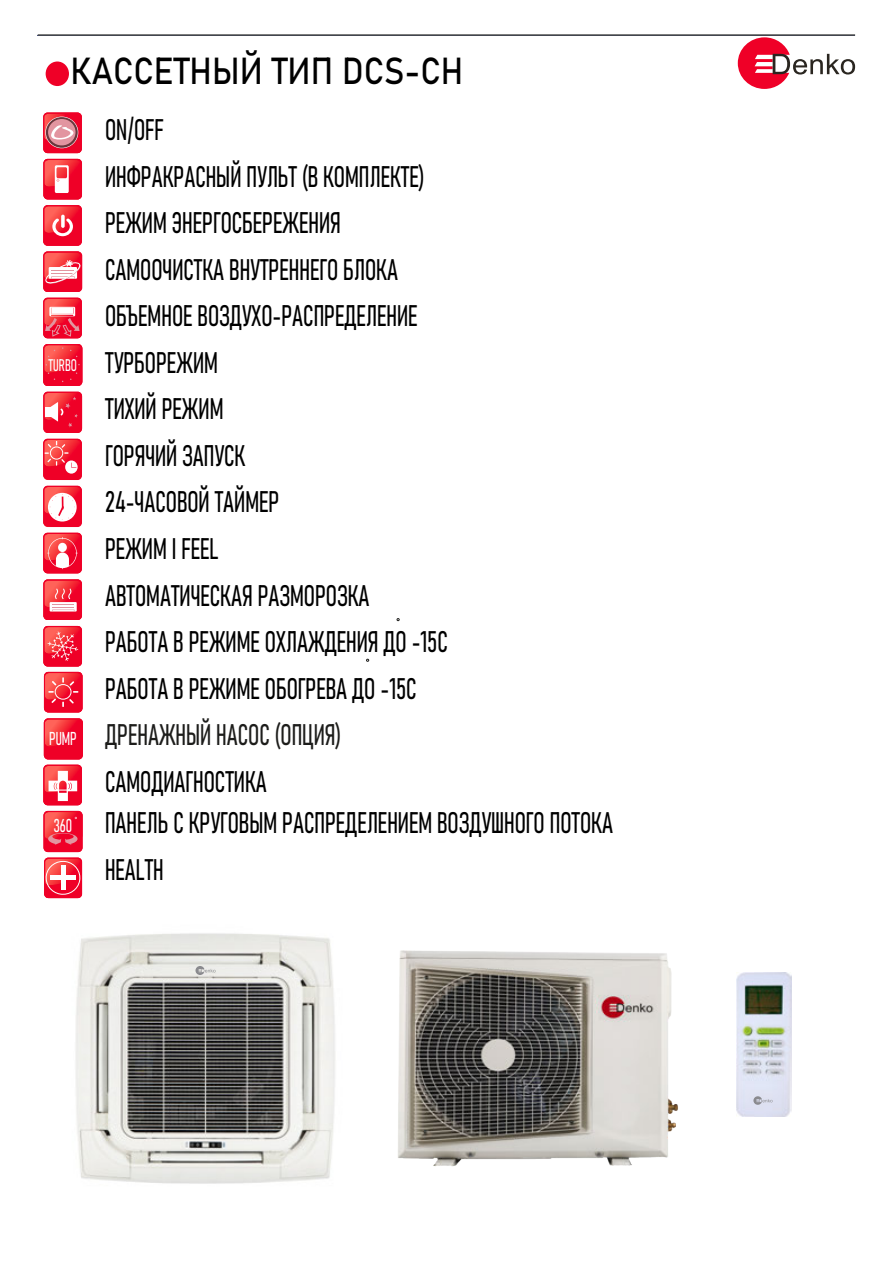
<style>
.page{position:relative;width:893px;height:1263px;background:#fff}
.page>*{position:absolute;margin:0;border:0;box-sizing:border-box;transform-origin:0 0}
.t1{font:37.2px "Bahnschrift";color:#000;scale:.89 1}
.t2{font:31.05px "Ink Free";color:#fff;scale:1.99 1}
.t3{font:29.4px/46.5px "Bahnschrift";color:#000;scale:.85 1}
.t4{font:29.4px "Bahnschrift";color:#1d1d1b;scale:.85 1}
.t5{font:29.4px "Bahnschrift";color:#000;scale:.84 1}
.t6{font:18.45px "Bahnschrift";color:#fff;scale:.82 1}
.t7{font:18.45px "Bahnschrift";color:#fff;scale:.84 1}
.t8{font:16.65px "Bahnschrift";color:#fff;scale:.82 1}
</style>
<div class="page">
<svg style="left:44px;top:718px;width:39px;height:41px;background:#f21932"></svg>
<div style="left:46px;top:62px;width:23px;height:24px;background:#ef0027;border-radius:50%"></div>
<svg style="left:43px;top:811px;width:40px;height:41px;background:#f1273e"></svg>
<hr style="left:38px;top:34px;width:817px;height:2px;background:#1d1e1c">
<img style="left:736px;top:972px;width:55px;height:144px">
<img style="left:75px;top:933px;width:260px;height:251px">
<svg style="left:43px;top:533px;width:39px;height:40px;background:#f5495b"></svg>
<svg style="left:43px;top:765px;width:39px;height:40px"></svg>
<svg style="left:43px;top:113px;width:39px;height:40px"></svg>
<svg style="left:45px;top:117px;width:33px;height:31px"></svg>
<svg style="left:46px;top:117px;width:32px;height:31px"></svg>
<div style="left:48px;top:119px;width:28px;height:26px;background:#e295a0;border-radius:50%"></div>
<svg style="left:43px;top:159px;width:39px;height:40px;background:#f54658"></svg>
<svg style="left:43px;top:205px;width:39px;height:87px"></svg>
<svg style="left:61px;top:215px;width:4px;height:13px"></svg>
<svg style="left:43px;top:298px;width:39px;height:40px;background:#f2485b"></svg>
<svg style="left:43px;top:579px;width:39px;height:41px;background:#f44759"></svg>
<svg style="left:43px;top:392px;width:39px;height:41px;background:#f3324a"></svg>
<svg style="left:44px;top:858px;width:38px;height:40px"></svg>
<svg style="left:43px;top:344px;width:39px;height:42px;background:#f21f36"></svg>
<svg style="left:43px;top:439px;width:39px;height:41px;background:#f43c4f"></svg>
<svg style="left:43px;top:486px;width:39px;height:41px"></svg>
<svg style="left:738px;top:37px;width:117px;height:52px"></svg>
<svg style="left:43px;top:626px;width:40px;height:86px;background:#f44255"></svg>
<svg style="left:753px;top:1096px;width:19px;height:9px"></svg>
<svg style="left:195px;top:966px;width:21px;height:9px"></svg>
<img style="left:398px;top:950px;width:280px;height:217px">
<p class="t1" style="left:70px;top:43px;width:443px">КАССЕТНЫЙ ТИП DCS-CH</p>
<p class="t3" style="left:105px;top:105px;width:405px">ON/OFF<br>ИНФРАКРАСНЫЙ ПУЛЬТ (В КОМПЛЕКТЕ)<br>РЕЖИМ ЭНЕРГОСБЕРЕЖЕНИЯ<br>САМООЧИСТКА ВНУТРЕННЕГО БЛОКА<br>ОБЪЕМНОЕ ВОЗДУХО-РАСПРЕДЕЛЕНИЕ<br>ТУРБОРЕЖИМ<br>ТИХИЙ РЕЖИМ<br>ГОРЯЧИЙ ЗАПУСК<br>24-ЧАСОВОЙ ТАЙМЕР<br>РЕЖИМ I FEEL<br>АВТОМАТИЧЕСКАЯ РАЗМОРОЗКА<br>РАБОТА В РЕЖИМЕ ОХЛАЖДЕНИЯ ДО -15С<br>РАБОТА В РЕЖИМЕ ОБОГРЕВА ДО -15С</p>
<p class="t4" style="left:105px;top:712px;width:279px">ДРЕНАЖНЫЙ НАСОС (ОПЦИЯ)</p>
<p class="t3" style="left:105px;top:758px;width:599px;line-height:41.7px">САМОДИАГНОСТИКА<br>ПАНЕЛЬ С КРУГОВЫМ РАСПРЕДЕЛЕНИЕМ ВОЗДУШНОГО ПОТОКА</p>
<p class="t5" style="left:105px;top:847px;width:71px">HEALTH</p>
<p class="t2" style="left:49px;top:107px;width:15px">o</p>
<p class="t8" style="left:49px;top:353px;width:36px">TURBO</p>
<p class="t6" style="left:49px;top:724px;width:35px">PUMP</p>
<p class="t7" style="left:54px;top:811px;width:23px">360</p>
</div>
